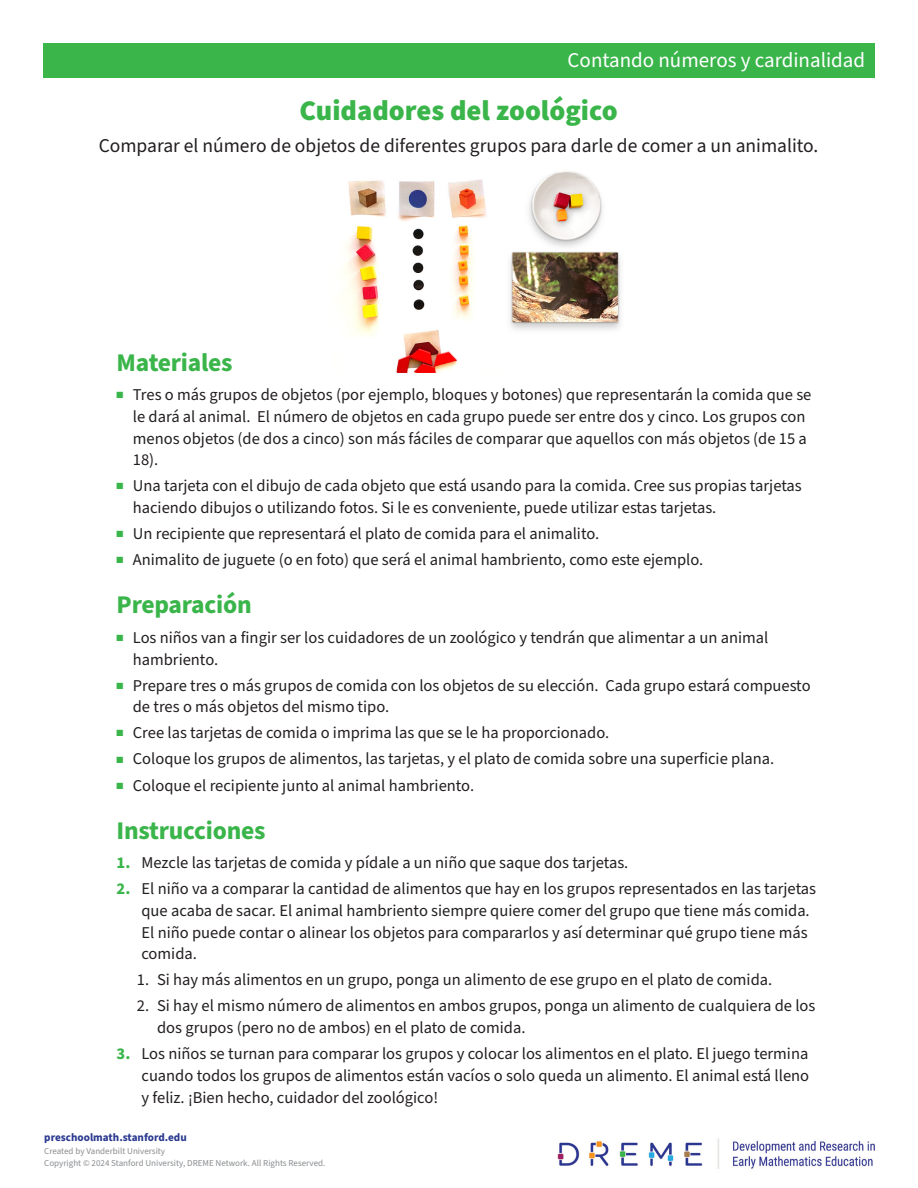
<style>
.page{position:relative;width:918px;height:1188px;background:#fff}
.page>*{position:absolute;margin:0;border:0;box-sizing:border-box;transform-origin:0 0}
.t1{font:900 28.5px "Source Sans Pro";color:#3ab54a}
.Subheads{font:700 25.5px "Source Sans Pro";letter-spacing:-.01em;color:#3ab54a}
.Header_Topic{font:21px "Source Sans Pro";color:#fff}
.Title_description{font:19.5px "Source Sans Pro";color:#231f20}
.Text_Bulleted_more_space{font:16.5px/21.8px "Source Sans Pro";color:#231f20}
.Text_Numbered{font:16.5px/21.8px "Source Sans Pro";color:#231f20}
.t2{font:700 11.1px "Source Sans Pro";color:#2b3990}
.t3{font:9px "Source Sans Pro";color:#8a8c8f}
.s1{color:#3ab54a}
.s2{font-weight:700;color:#3ab54a}
</style>
<div class="page">
<img style="left:557px;top:1138px;width:318px;height:31px">
<div style="left:44px;top:43px;width:831px;height:34px;background:#3ab54a"></div>
<img style="left:344px;top:171px;width:277px;height:202px">
<p class="Header_Topic" style="left:568px;top:46px;width:299px">Contando números y cardinalidad</p>
<p class="t1" style="left:300px;top:91px;width:320px">Cuidadores del zoológico</p>
<p class="Title_description" style="left:99px;top:132px;width:721px">Comparar el número de objetos de diferentes grupos para darle de comer a un animalito.</p>
<p class="Subheads" style="left:117px;top:345px;width:117px">Materiales</p>
<p class="Text_Bulleted_more_space" style="left:133px;top:384px;width:680px;text-indent:-16px"><span class="s1">■</span> Tres o más grupos de objetos (por ejemplo, bloques y botones) que representarán la comida que se le dará al animal. El número de objetos en cada grupo puede ser entre dos y cinco. Los grupos con menos objetos (de dos a cinco) son más fáciles de comparar que aquellos con más objetos (de 15 a 18).</p>
<p class="Text_Bulleted_more_space" style="left:133px;top:476px;width:671px;text-indent:-16px"><span class="s1">■</span> Una tarjeta con el dibujo de cada objeto que está usando para la comida. Cree sus propias tarjetas haciendo dibujos o utilizando fotos. Si le es conveniente, puede utilizar estas tarjetas.</p>
<p class="Text_Bulleted_more_space" style="left:117px;top:523px;width:484px"><span class="s1">■</span> Un recipiente que representará el plato de comida para el animalito.</p>
<p class="Text_Bulleted_more_space" style="left:117px;top:550px;width:588px"><span class="s1">■</span> Animalito de juguete (o en foto) que será el animal hambriento, como este ejemplo.</p>
<p class="Subheads" style="left:117px;top:588px;width:137px">Preparación</p>
<p class="Text_Bulleted_more_space" style="left:133px;top:627px;width:637px;text-indent:-16px"><span class="s1">■</span> Los niños van a fingir ser los cuidadores de un zoológico y tendrán que alimentar a un animal hambriento.</p>
<p class="Text_Bulleted_more_space" style="left:133px;top:675px;width:679px;text-indent:-16px"><span class="s1">■</span> Prepare tres o más grupos de comida con los objetos de su elección. Cada grupo estará compuesto de tres o más objetos del mismo tipo.</p>
<p class="Text_Bulleted_more_space" style="left:117px;top:723px;width:494px"><span class="s1">■</span> Cree las tarjetas de comida o imprima las que se le ha proporcionado.</p>
<p class="Text_Bulleted_more_space" style="left:117px;top:749px;width:659px"><span class="s1">■</span> Coloque los grupos de alimentos, las tarjetas, y el plato de comida sobre una superficie plana.</p>
<p class="Text_Bulleted_more_space" style="left:117px;top:775px;width:359px"><span class="s1">■</span> Coloque el recipiente junto al animal hambriento.</p>
<p class="Subheads" style="left:117px;top:813px;width:150px">Instrucciones</p>
<p class="Text_Numbered" style="left:117px;top:852px;width:513px"><span class="s2">1.</span> Mezcle las tarjetas de comida y pídale a un niño que saque dos tarjetas.</p>
<p class="Text_Numbered" style="left:141px;top:878px;width:676px;text-indent:-25px"><span class="s2">2.</span> El niño va a comparar la cantidad de alimentos que hay en los grupos representados en las tarjetas que acaba de sacar. El animal hambriento siempre quiere comer del grupo que tiene más comida.<br>El niño puede contar o alinear los objetos para compararlos y así determinar qué grupo tiene más comida.</p>
<p class="Text_Numbered" style="left:137px;top:970px;width:637px">1. Si hay más alimentos en un grupo, ponga un alimento de ese grupo en el plato de comida.</p>
<p class="Text_Numbered" style="left:157px;top:996px;width:660px;text-indent:-20px">2. Si hay el mismo número de alimentos en ambos grupos, ponga un alimento de cualquiera de los dos grupos (pero no de ambos) en el plato de comida.</p>
<p class="Text_Numbered" style="left:141px;top:1043px;width:669px;text-align:justify;text-indent:-25px"><span class="s2">3.</span> Los niños se turnan para comparar los grupos y colocar los alimentos en el plato. El juego termina cuando todos los grupos de alimentos están vacíos o solo queda un alimento. El animal está lleno y feliz. ¡Bien hecho, cuidador del zoológico!</p>
<p class="t2" style="left:44px;top:1130px;width:144px">preschoolmath.stanford.edu</p>
<p class="t3" style="left:44px;top:1145px;width:122px">Created by Vanderbilt University</p>
<p class="t3" style="left:44px;top:1157px;width:283px">Copyright © 2024 Stanford University, DREME Network. All Rights Reserved.</p>
</div>
